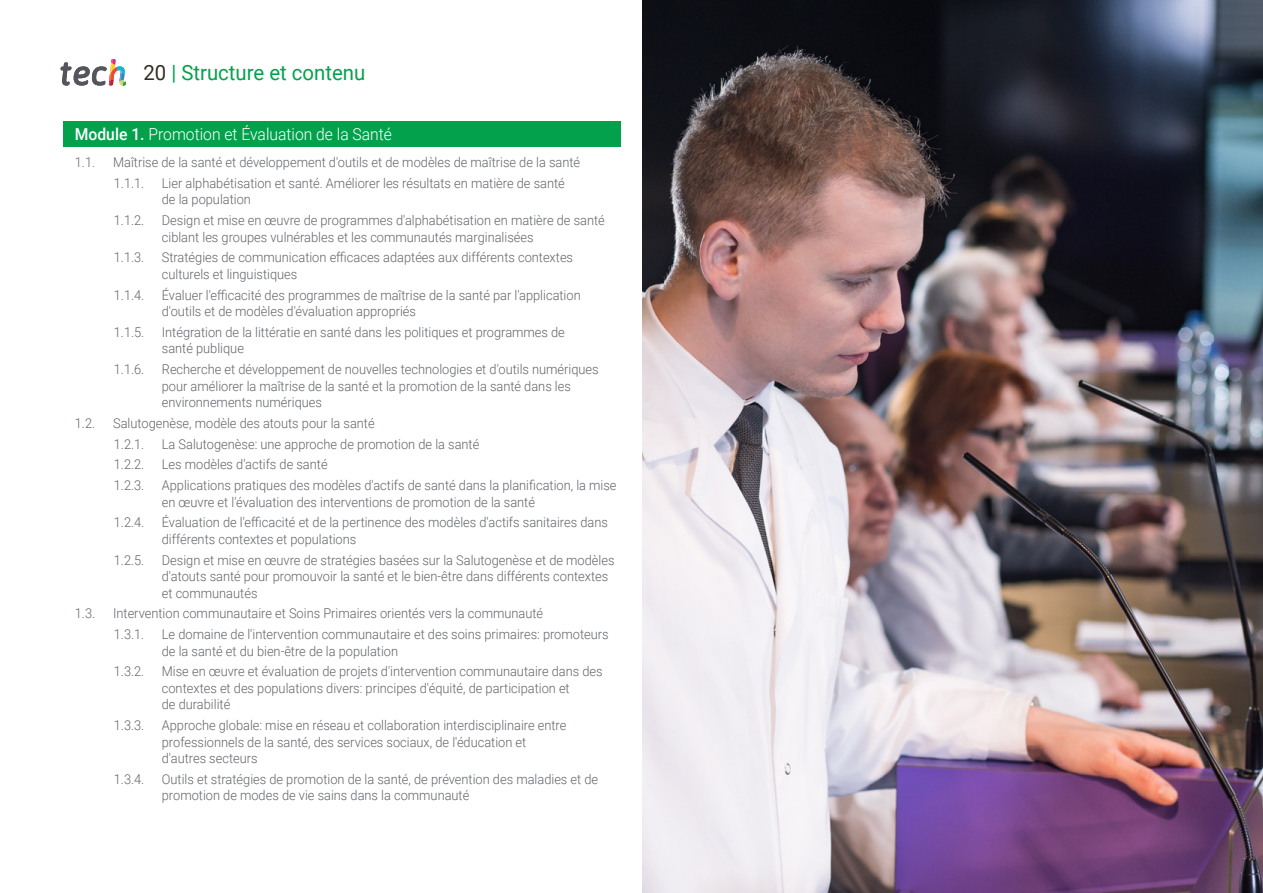
<style>
.page{position:relative;width:1263px;height:893px;background:#fff}
.page>*{position:absolute;margin:0;border:0;box-sizing:border-box;transform-origin:0 0}
.t1{font:21px "Roboto";color:#04a14d}
.t2{font:300 16.5px "Roboto";color:#fff;scale:.95 1}
.t3{font:300 13.5px/16.5px "Roboto";color:#61646a;scale:.95 1}
.s1{color:#312e20}
.s2{font-weight:500}
</style>
<div class="page">
<img style="left:642px;top:0;width:621px;height:893px">
<div style="left:64px;top:121px;width:557px;height:25px;background:#04a14d"></div>
<svg style="left:61px;top:59px;width:65px;height:27px"></svg>
<h1 class="t1" style="left:144px;top:57px;width:223px"><span class="s1">20</span> | Structure et contenu</h1>
<p class="t2" style="left:75px;top:123px;width:335px"><span class="s2">Module 1.</span> Promotion et Évaluation de la Santé</p>
<p class="t3" style="left:75px;top:154px;width:23px">1.1.</p>
<p class="t3" style="left:113px;top:151px;width:493px;line-height:20.7px">Maîtrise de la santé et développement d'outils et de modèles de maîtrise de la santé<br>1.1.1.</p>
<p class="t3" style="left:162px;top:174px;width:426px">Lier alphabétisation et santé. Améliorer les résultats en matière de santé de la population</p>
<p class="t3" style="left:114px;top:212px;width:34px">1.1.2.</p>
<p class="t3" style="left:162px;top:212px;width:468px">Design et mise en œuvre de programmes d'alphabétisation en matière de santé ciblant les groupes vulnérables et les communautés marginalisées</p>
<p class="t3" style="left:114px;top:249px;width:34px">1.1.3.</p>
<p class="t3" style="left:162px;top:249px;width:434px">Stratégies de communication efficaces adaptées aux différents contextes culturels et linguistiques</p>
<p class="t3" style="left:114px;top:286px;width:34px">1.1.4.</p>
<p class="t3" style="left:162px;top:286px;width:442px">Évaluer l'efficacité des programmes de maîtrise de la santé par l'application d'outils et de modèles d'évaluation appropriés</p>
<p class="t3" style="left:114px;top:323px;width:34px">1.1.5.</p>
<p class="t3" style="left:162px;top:323px;width:426px">Intégration de la littératie en santé dans les politiques et programmes de santé publique</p>
<p class="t3" style="left:114px;top:361px;width:34px">1.1.6.</p>
<p class="t3" style="left:162px;top:361px;width:461px">Recherche et développement de nouvelles technologies et d'outils numériques pour améliorer la maîtrise de la santé et la promotion de la santé dans les environnements numériques</p>
<p class="t3" style="left:75px;top:414px;width:23px">1.2.</p>
<p class="t3" style="left:113px;top:412px;width:277px;line-height:20.7px">Salutogenèse, modèle des atouts pour la santé<br>1.2.1.</p>
<p class="t3" style="left:162px;top:435px;width:336px">La Salutogenèse: une approche de promotion de la santé</p>
<p class="t3" style="left:114px;top:456px;width:34px">1.2.2.</p>
<p class="t3" style="left:162px;top:456px;width:176px">Les modèles d'actifs de santé</p>
<p class="t3" style="left:114px;top:477px;width:34px">1.2.3.</p>
<p class="t3" style="left:162px;top:477px;width:480px">Applications pratiques des modèles d'actifs de santé dans la planification, la mise en œuvre et l'évaluation des interventions de promotion de la santé</p>
<p class="t3" style="left:114px;top:514px;width:34px">1.2.4.</p>
<p class="t3" style="left:162px;top:514px;width:471px">Évaluation de l'efficacité et de la pertinence des modèles d'actifs sanitaires dans différents contextes et populations</p>
<p class="t3" style="left:114px;top:551px;width:34px">1.2.5.</p>
<p class="t3" style="left:162px;top:551px;width:478px">Design et mise en œuvre de stratégies basées sur la Salutogenèse et de modèles d'atouts santé pour promouvoir la santé et le bien-être dans différents contextes et communautés</p>
<p class="t3" style="left:75px;top:605px;width:23px">1.3.</p>
<p class="t3" style="left:113px;top:603px;width:454px;line-height:20.7px">Intervention communautaire et Soins Primaires orientés vers la communauté<br>1.3.1.</p>
<p class="t3" style="left:162px;top:626px;width:472px">Le domaine de l'intervention communautaire et des soins primaires: promoteurs de la santé et du bien-être de la population</p>
<p class="t3" style="left:114px;top:663px;width:34px">1.3.2.</p>
<p class="t3" style="left:162px;top:663px;width:466px">Mise en œuvre et évaluation de projets d'intervention communautaire dans des contextes et des populations divers: principes d'équité, de participation et<br>de durabilité</p>
<p class="t3" style="left:114px;top:717px;width:34px">1.3.3.</p>
<p class="t3" style="left:162px;top:717px;width:427px">Approche globale: mise en réseau et collaboration interdisciplinaire entre professionnels de la santé, des services sociaux, de l'éducation et d'autres secteurs</p>
<p class="t3" style="left:114px;top:770px;width:34px">1.3.4.</p>
<p class="t3" style="left:162px;top:770px;width:461px">Outils et stratégies de promotion de la santé, de prévention des maladies et de promotion de modes de vie sains dans la communauté</p>
</div>
